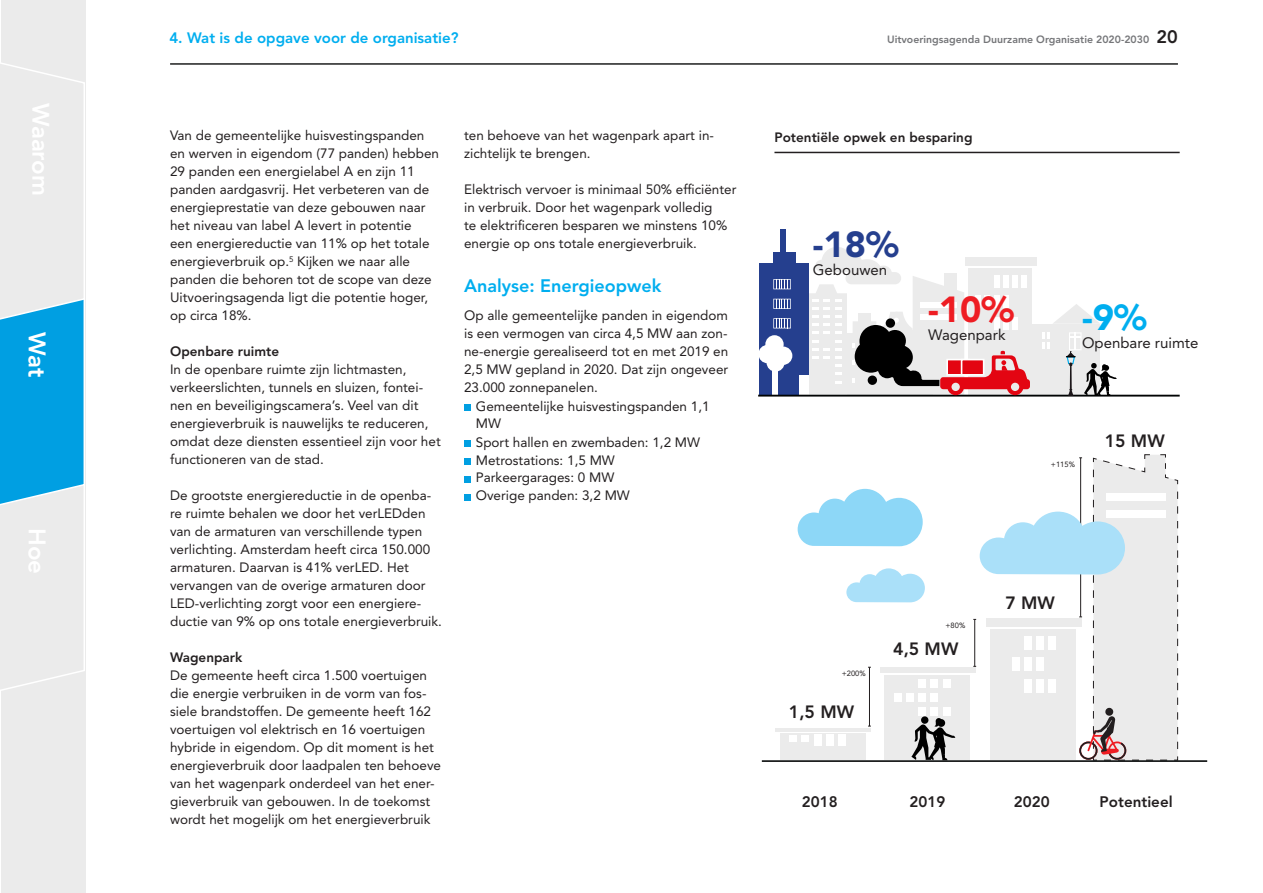
<style>
.page{position:relative;width:1263px;height:893px;background:#fff}
.page>*{position:absolute;margin:0;border:0;box-sizing:border-box;transform-origin:0 0}
.t1{font:900 36px "Avenir LT Std";color:#ee1d23}
.t2{font:900 36px "Avenir LT Std";color:#253f8e}
.t3{font:900 36px "Avenir LT Std";color:#00aeef}
.t4{font:800 24px "Avenir";color:#fff}
.t5{font:800 18px "Avenir LT Std";color:#00aeef}
.t6{font:800 17.7px "Avenir LT Std";color:#231f20}
.t7{font:800 15.15px "Avenir LT Std";color:#231f20}
.t8{font:15px "Avenir LT Std Heavy 5";color:#00aeef}
.t9{font:15px "Avenir LT Std";color:#231f20}
.t10{font:13.5px/18px "Avenir LT Std";color:#231f20}
.t11{font:800 13.5px "Avenir LT Std";color:#231f20}
.t12{font:10.5px "Avenir LT Std Heavy 2";color:#757679}
.t13{font:7.65px "Avenir LT Std";color:#231f20}
.s1{font-family:"Avenir LT Std";font-weight:800;font-size:18px;color:#231f20}
</style>
<div class="page">
<hr style="left:170px;top:63px;width:1008px;height:2px;background:#1d1e1f">
<div style="left:1px;top:0;width:84px;height:893px;background:#ebebeb"></div>
<svg style="left:0;top:60px;width:86px;height:634px"></svg>
<svg style="left:464px;top:494px;width:6px;height:6px"></svg>
<svg style="left:464px;top:476px;width:6px;height:6px"></svg>
<svg style="left:464px;top:458px;width:6px;height:6px"></svg>
<svg style="left:464px;top:440px;width:6px;height:6px"></svg>
<svg style="left:464px;top:404px;width:6px;height:6px"></svg>
<hr style="left:774px;top:152px;width:406px;height:1px;background:#231f20">
<svg style="left:1053px;top:304px;width:47px;height:20px"></svg>
<div style="left:1031px;top:324px;width:68px;height:71px;background:#ebebeb"></div>
<div style="left:759px;top:263px;width:49px;height:131px;background:#253f8e"></div>
<div style="left:969px;top:268px;width:63px;height:127px;background:#ebebeb"></div>
<div style="left:773px;top:253px;width:22px;height:15px;background:#253f8e"></div>
<div style="left:799px;top:375px;width:10px;height:19px;background:#fff"></div>
<div style="left:966px;top:257px;width:71px;height:9px;background:#ebebeb"></div>
<svg style="left:773px;top:299px;width:18px;height:10px"></svg>
<svg style="left:773px;top:318px;width:18px;height:10px"></svg>
<svg style="left:773px;top:279px;width:18px;height:10px"></svg>
<div style="left:774px;top:347px;width:18px;height:18px;background:#fff;border-radius:50%"></div>
<div style="left:765px;top:335px;width:19px;height:19px;background:#fff;border-radius:50%"></div>
<div style="left:758px;top:345px;width:19px;height:18px;background:#fff;border-radius:50%"></div>
<div style="left:766px;top:354px;width:18px;height:18px;background:#fff;border-radius:50%"></div>
<div style="left:772px;top:367px;width:6px;height:29px;background:#fff"></div>
<svg style="left:1042px;top:332px;width:8px;height:17px"></svg>
<div style="left:781px;top:229px;width:5px;height:25px;background:#253f8e"></div>
<hr style="left:758px;top:395px;width:422px;height:2px;background:#000303">
<svg style="left:807px;top:247px;width:223px;height:148px"></svg>
<div style="left:855px;top:340px;width:32px;height:33px;background:#000;border-radius:50%"></div>
<div style="left:889px;top:345px;width:24px;height:24px;background:#000;border-radius:50%"></div>
<div style="left:859px;top:325px;width:33px;height:32px;background:#000;border-radius:50%"></div>
<div style="left:894px;top:344px;width:13px;height:13px;background:#000;border-radius:50%"></div>
<div style="left:868px;top:376px;width:9px;height:9px;background:#000;border-radius:50%"></div>
<div style="left:886px;top:318px;width:9px;height:10px;background:#000;border-radius:50%"></div>
<svg style="left:1062px;top:332px;width:54px;height:64px"></svg>
<div style="left:884px;top:675px;width:86px;height:85px;background:#ebebeb"></div>
<div style="left:943px;top:707px;width:7px;height:9px;background:#fff"></div>
<div style="left:930px;top:707px;width:8px;height:9px;background:#fff"></div>
<div style="left:918px;top:707px;width:8px;height:9px;background:#fff"></div>
<div style="left:930px;top:693px;width:8px;height:9px;background:#fff"></div>
<div style="left:918px;top:693px;width:8px;height:9px;background:#fff"></div>
<div style="left:906px;top:693px;width:8px;height:9px;background:#fff"></div>
<div style="left:894px;top:693px;width:7px;height:9px;background:#fff"></div>
<div style="left:943px;top:680px;width:7px;height:8px;background:#fff"></div>
<div style="left:930px;top:680px;width:8px;height:8px;background:#fff"></div>
<div style="left:918px;top:680px;width:8px;height:8px;background:#fff"></div>
<div style="left:880px;top:667px;width:96px;height:6px;background:#ebebeb"></div>
<div style="left:780px;top:733px;width:85px;height:27px;background:#ebebeb"></div>
<div style="left:802px;top:735px;width:7px;height:7px;background:#fff"></div>
<div style="left:789px;top:735px;width:8px;height:7px;background:#fff"></div>
<div style="left:838px;top:735px;width:8px;height:11px;background:#fff"></div>
<div style="left:826px;top:735px;width:8px;height:11px;background:#fff"></div>
<div style="left:814px;top:735px;width:7px;height:11px;background:#fff"></div>
<hr style="left:775px;top:728px;width:96px;height:4px;background:#ebebeb">
<hr style="left:762px;top:760px;width:445px;height:2px;background:#000303">
<svg style="left:797px;top:489px;width:126px;height:57px"></svg>
<svg style="left:846px;top:568px;width:79px;height:34px"></svg>
<hr style="left:869px;top:667px;width:1px;height:59px;background:#231f20">
<svg style="left:911px;top:716px;width:44px;height:44px"></svg>
<svg style="left:973px;top:454px;width:205px;height:307px"></svg>
<h2 class="t4" style="left:56px;top:332px;width:46px;rotate:90deg">Wat</h2>
<p class="t8" style="left:169px;top:29px;width:291px">4. Wat is de opgave voor de organisatie?</p>
<p class="t12" style="left:887px;top:33px;width:292px">Uitvoeringsagenda Duurzame Organisatie 2020-2030 <span class="s1">20</span></p>
<p class="t10" style="left:170px;top:127px;width:270px">Van de gemeentelijke huisvestingspanden en werven in eigendom (77 panden) hebben 29 panden een energielabel A en zijn 11 panden aardgasvrij. Het verbeteren van de energieprestatie van deze gebouwen naar het niveau van label A levert in potentie<br>een energiereductie van 11% op het totale energieverbruik op.<sup>5</sup> Kijken we naar alle panden die behoren tot de scope van deze Uitvoeringsagenda ligt die potentie hoger, op circa 18%.</p>
<p class="t11" style="left:170px;top:344px;width:111px">Openbare ruimte</p>
<p class="t10" style="left:170px;top:361px;width:272px">In de openbare ruimte zijn lichtmasten, verkeerslichten, tunnels en sluizen, fontei&shy;nen en beveiligingscamera’s. Veel van dit energieverbruik is nauwelijks te reduceren, omdat deze diensten essentieel zijn voor het functioneren van de stad.</p>
<p class="t10" style="left:170px;top:487px;width:273px">De grootste energiereductie in de openba&shy;re ruimte behalen we door het verLEDden van de armaturen van verschillende typen verlichting. Amsterdam heeft circa 150.000 armaturen. Daarvan is 41% verLED. Het vervangen van de overige armaturen door LED-verlichting zorgt voor een energiere&shy;ductie van 9% op ons totale energieverbruik.</p>
<p class="t11" style="left:170px;top:650px;width:74px">Wagenpark</p>
<p class="t10" style="left:170px;top:667px;width:272px">De gemeente heeft circa 1.500 voertuigen die energie verbruiken in de vorm van fos&shy;siele brandstoffen. De gemeente heeft 162 voertuigen vol elektrisch en 16 voertuigen hybride in eigendom. Op dit moment is het energieverbruik door laadpalen ten behoeve van het wagenpark onderdeel van het ener&shy;gieverbruik van gebouwen. In de toekomst wordt het mogelijk om het energieverbruik</p>
<p class="t10" style="left:464px;top:127px;width:251px">ten behoeve van het wagenpark apart in-</p>
<p class="t11" style="left:774px;top:129px;width:199px">Potentiële opwek en besparing</p>
<p class="t10" style="left:464px;top:145px;width:128px">zichtelijk te brengen.</p>
<p class="t10" style="left:464px;top:181px;width:274px">Elektrisch vervoer is minimaal 50% effciënter in verbruik. Door het wagenpark volledig</p>
<p class="t10" style="left:464px;top:217px;width:265px">te elektrifceren besparen we minstens 10% energie op ons totale energieverbruik.</p>
<p class="t9" style="left:813px;top:261px;width:76px">Gebouwen</p>
<p class="t1" style="left:928px;top:288px;width:87px">-10%</p>
<p class="t9" style="left:928px;top:326px;width:79px">Wagenpark</p>
<p class="t2" style="left:813px;top:223px;width:87px">-18%</p>
<p class="t5" style="left:464px;top:275px;width:199px">Analyse: Energieopwek</p>
<p class="t10" style="left:464px;top:307px;width:265px">Op alle gemeentelijke panden in eigendom</p>
<p class="t10" style="left:464px;top:325px;width:265px">is een vermogen van circa 4,5 MW aan zon-</p>
<p class="t10" style="left:464px;top:343px;width:266px">ne-energie gerealiseerd tot en met 2019 en<br>2,5 MW gepland in 2020. Dat zijn ongeveer</p>
<p class="t10" style="left:476px;top:379px;width:235px;text-indent:-12px">23.000 zonnepanelen.<br>Gemeentelijke huisvestingspanden 1,1<br>MW<br>Sport hallen en zwembaden: 1,2 MW</p>
<p class="t10" style="left:476px;top:451px;width:156px">Metrostations: 1,5 MW<br>Parkeergarages: 0 MW<br>Overige panden: 3,2 MW</p>
<p class="t3" style="left:1082px;top:296px;width:66px">-9%</p>
<p class="t9" style="left:1082px;top:334px;width:118px">Openbare ruimte</p>
<p class="t13" style="left:1051px;top:460px;width:26px">+115%</p>
<p class="t6" style="left:1105px;top:430px;width:61px">15 MW</p>
<p class="t13" style="left:842px;top:669px;width:26px">+200%</p>
<p class="t6" style="left:789px;top:702px;width:67px">1,5 MW</p>
<p class="t13" style="left:945px;top:621px;width:21px">+80%</p>
<p class="t6" style="left:893px;top:639px;width:67px">4,5 MW</p>
<p class="t6" style="left:1005px;top:593px;width:51px">7 MW</p>
<p class="t7" style="left:802px;top:793px;width:37px">2018</p>
<p class="t7" style="left:909px;top:793px;width:37px">2019</p>
<p class="t7" style="left:1014px;top:793px;width:37px">2020</p>
<p class="t7" style="left:1099px;top:793px;width:75px">Potentieel</p>
</div>
